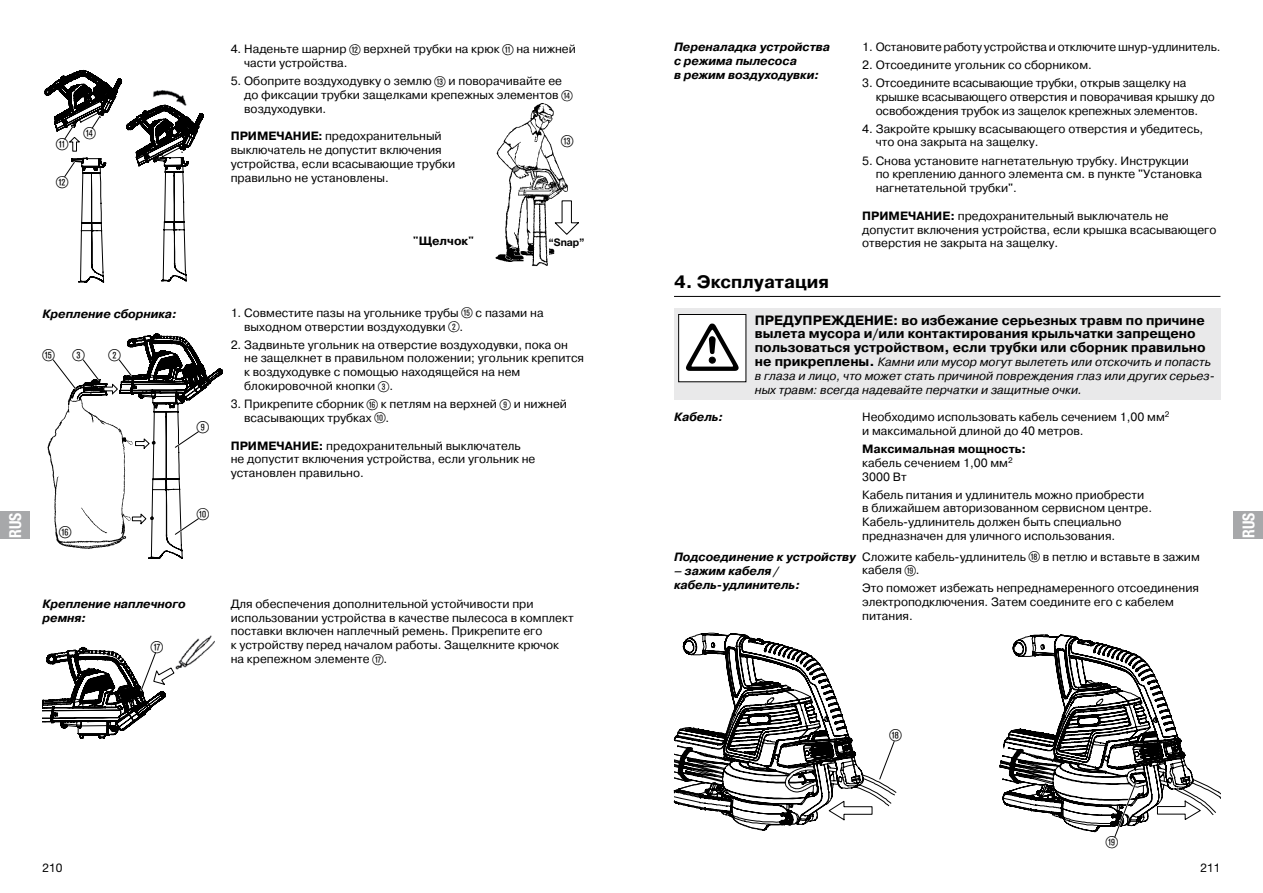
<style>
.page{position:relative;width:1263px;height:893px;background:#fff}
.page>*{position:absolute;margin:0;border:0;box-sizing:border-box;transform-origin:0 0}
.t1{font:18px "GARDENA Pro CYR Bold";color:#000}
.t2{font:16.5px "Ziffernim Kreisund Quadrat BQ";color:#000}
.t3{font:16.5px "GARDENA Pro Bo Cond";letter-spacing:-.01em;color:#fff;scale:.95 1}
.t4{font:13.5px/13.8px "GARDENA Pro CYR Bold";color:#000}
.t5{font:12px/13.8px "GARDENA Pro CYR Regular";color:#000}
.t6{font:12px/13.8px "GARDENA Pro CYR Reg Ita";color:#000}
.t7{font:12px/13.8px "GARDENA Pro CYR Bo Ita";color:#000}
.t8{font:12px "GARDENA Pro CYR Bold";color:#000}
.t9{font:12px "GARDENA Pro";color:#000}
.t10{font:10.5px "GARDENA 75 Bold";color:#000}
.s1{font-family:"Ziffernim Kreisund Quadrat BQ";font-size:15px}
.s2{font-family:"GARDENA Pro CYR Bold"}
.s3{font-family:"GARDENA Pro";font-weight:700}
.s4{font-family:"GARDENA Pro CYR Bold";font-size:13.5px}
</style>
<div class="page">
<svg style="left:45px;top:69px;width:159px;height:214px"></svg>
<img style="left:496px;top:169px;width:55px;height:91px">
<img style="left:516px;top:104px;width:38px;height:65px">
<img style="left:498px;top:185px;width:62px;height:82px">
<img style="left:545px;top:169px;width:6px;height:14px">
<img style="left:496px;top:127px;width:33px;height:52px">
<img style="left:551px;top:165px;width:17px;height:28px">
<svg style="left:553px;top:200px;width:26px;height:35px"></svg>
<img style="left:545px;top:147px;width:9px;height:6px">
<img style="left:540px;top:153px;width:18px;height:16px">
<svg style="left:51px;top:334px;width:171px;height:225px"></svg>
<img style="left:175px;top:636px;width:40px;height:34px">
<svg style="left:43px;top:647px;width:132px;height:92px"></svg>
<div style="left:674px;top:309px;width:546px;height:91px;background:#e9e9ea"></div>
<hr style="left:674px;top:296px;width:546px;height:1px;background:#000">
<div style="left:679px;top:314px;width:67px;height:68px;background:#fff"></div>
<svg style="left:686px;top:324px;width:53px;height:47px"></svg>
<div style="left:678px;top:314px;width:68px;height:68px;border:1px solid #000"></div>
<svg style="left:674px;top:633px;width:222px;height:198px"></svg>
<svg style="left:1000px;top:634px;width:221px;height:204px"></svg>
<div style="left:0;top:512px;width:30px;height:27px;background:#a7a8aa"></div>
<div style="left:1233px;top:512px;width:30px;height:27px;background:#a7a8aa"></div>
<h2 class="t2" style="left:56px;top:135px;width:14px">Q</h2>
<h2 class="t2" style="left:56px;top:172px;width:14px">W</h2>
<h2 class="t2" style="left:84px;top:124px;width:14px">R</h2>
<p class="t5" style="left:244px;top:42px;width:333px;text-indent:-13px">4. Наденьте шарнир <span class="s1">W</span> верхней трубки на крюк <span class="s1">Q</span> на нижней части устройства.</p>
<p class="t5" style="left:244px;top:74px;width:330px;text-indent:-13px">5. Обоприте воздуходувку о землю <span class="s1">E</span> и поворачивайте ее до фиксации трубки защелками крепежных элементов <span class="s1">R </span>воздуходувки.</p>
<p class="t5" style="left:231px;top:130px;width:226px"><span class="s2">ПРИМЕЧАНИЕ</span><span class="s3">:</span> предохранительный выключатель не допустит включения устройства, если всасывающие трубки правильно не установлены.</p>
<h2 class="t2" style="left:561px;top:131px;width:14px">E</h2>
<p class="t8" style="left:413px;top:234px;width:63px">"Щелчок"</p>
<p class="t10" style="left:549px;top:235px;width:37px">“Snap”</p>
<p class="t7" style="left:43px;top:307px;width:136px">Крепление сборника:</p>
<h2 class="t2" style="left:43px;top:346px;width:44px">T 3</h2>
<h2 class="t2" style="left:109px;top:346px;width:14px">2</h2>
<h2 class="t2" style="left:197px;top:418px;width:14px">9</h2>
<h2 class="t3" style="left:5px;top:538px;width:28px;rotate:-90deg">RUS</h2>
<h2 class="t2" style="left:59px;top:523px;width:14px">Z</h2>
<h2 class="t2" style="left:197px;top:505px;width:14px">0</h2>
<p class="t5" style="left:244px;top:306px;width:301px;text-indent:-13px">1. Совместите пазы на угольнике трубы <span class="s1">T</span> с пазами на выходном отверстии воздуходувки <span class="s1">2</span>.</p>
<p class="t5" style="left:244px;top:338px;width:341px;text-indent:-13px">2. Задвиньте угольник на отверстие воздуходувки, пока он не защелкнет в правильном положении; угольник крепится к воздуходувке с помощью находящейся на нем блокировочной кнопки <span class="s1">3</span>.</p>
<p class="t5" style="left:244px;top:397px;width:324px;text-indent:-13px">3. Прикрепите сборник <span class="s1">Z</span> к петлям на верхней <span class="s1">9</span> и нижней всасывающих трубках <span class="s1">0</span>.</p>
<p class="t5" style="left:231px;top:439px;width:306px"><span class="s2">ПРИМЕЧАНИЕ:</span> предохранительный выключатель не допустит включения устройства, если угольник не установлен правильно.</p>
<p class="t7" style="left:43px;top:597px;width:145px">Крепление наплечного ремня:</p>
<h2 class="t2" style="left:151px;top:637px;width:14px">U</h2>
<p class="t5" style="left:231px;top:597px;width:344px">Для обеспечения дополнительной устойчивости при использовании устройства в качестве пылесоса в комплект поставки включен наплечный ремень. Прикрепите его<br>к устройству перед началом работы. Защелкните крючок на крепежном элементе <span class="s1">U</span>.</p>
<p class="t9" style="left:43px;top:860px;width:22px">210</p>
<p class="t7" style="left:674px;top:40px;width:158px">Переналадка устройства с режима пылесоса<br>в режим воздуходувки:</p>
<p class="t5" style="left:862px;top:40px;width:360px">1. Остановите работу устройства и отключите шнур-удлинитель.</p>
<p class="t5" style="left:862px;top:58px;width:231px">2. Отсоедините угольник со сборником.</p>
<p class="t5" style="left:876px;top:76px;width:341px;text-indent:-13px">3. Отсоедините всасывающие трубки, открыв защелку на крышке всасывающего отверстия и поворачивая крышку до освобождения трубок из защелок крепежных элементов.</p>
<p class="t5" style="left:876px;top:122px;width:329px;text-indent:-13px">4. Закройте крышку всасывающего отверстия и убедитесь, что она закрыта на защелку.</p>
<p class="t5" style="left:876px;top:154px;width:328px;text-indent:-13px">5. Снова установите нагнетательную трубку. Инструкции по креплению данного элемента см. в пункте "Установка нагнетательной трубки".</p>
<p class="t5" style="left:862px;top:209px;width:356px"><span class="s2">ПРИМЕЧАНИЕ:</span> предохранительный выключатель не допустит включения устройства, если крышка всасывающего отверстия не закрыта на защелку.</p>
<h1 class="t1" style="left:674px;top:271px;width:156px">4. Эксплуатация</h1>
<p class="t4" style="left:755px;top:313px;width:452px">ПРЕДУПРЕЖДЕНИЕ: во избежание серьезных травм по причине вылета мусора и/или контактирования крыльчатки запрещено пользоваться устройством, если трубки или сборник правильно</p>
<p class="t6" style="left:755px;top:355px;width:462px"><span class="s4">не прикреплены.</span> Камни или мусор могут вылететь или отскочить и попасть в глаза и лицо, что может стать причиной повреждения глаз или других серьез&shy;ных травм: всегда надевайте перчатки и защитные очки.</p>
<p class="t7" style="left:674px;top:410px;width:51px">Кабель:</p>
<p class="t5" style="left:862px;top:410px;width:309px">Необходимо использовать кабель сечением 1,00 мм<sup>2 </sup>и максимальной длиной до 40 метров.</p>
<p class="t8" style="left:862px;top:442px;width:165px">Максимальная мощность:</p>
<p class="t5" style="left:862px;top:456px;width:152px">кабель сечением 1,00 мм<sup>2<br></sup>3000 Вт</p>
<p class="t5" style="left:862px;top:488px;width:291px">Кабель питания и удлинитель можно приобрести в ближайшем авторизованном сервисном центре.<br>Кабель-удлинитель должен быть специально предназначен для уличного использования.</p>
<p class="t7" style="left:674px;top:550px;width:183px">Подсоединение к устройству</p>
<p class="t7" style="left:674px;top:564px;width:127px">– зажим кабеля/ кабель-удлинитель:</p>
<p class="t5" style="left:862px;top:550px;width:339px">Сложите кабель-удлинитель <span class="s1">I</span> в петлю и вставьте в зажим кабеля <span class="s1">O</span>.</p>
<p class="t5" style="left:862px;top:581px;width:338px">Это поможет избежать непреднамеренного отсоединения электроподключения. Затем соедините его с кабелем питания.</p>
<h2 class="t3" style="left:1238px;top:538px;width:28px;rotate:-90deg">RUS</h2>
<h2 class="t2" style="left:889px;top:726px;width:14px">I</h2>
<h2 class="t2" style="left:1106px;top:833px;width:14px">O</h2>
<p class="t9" style="left:1200px;top:860px;width:22px">211</p>
</div>
